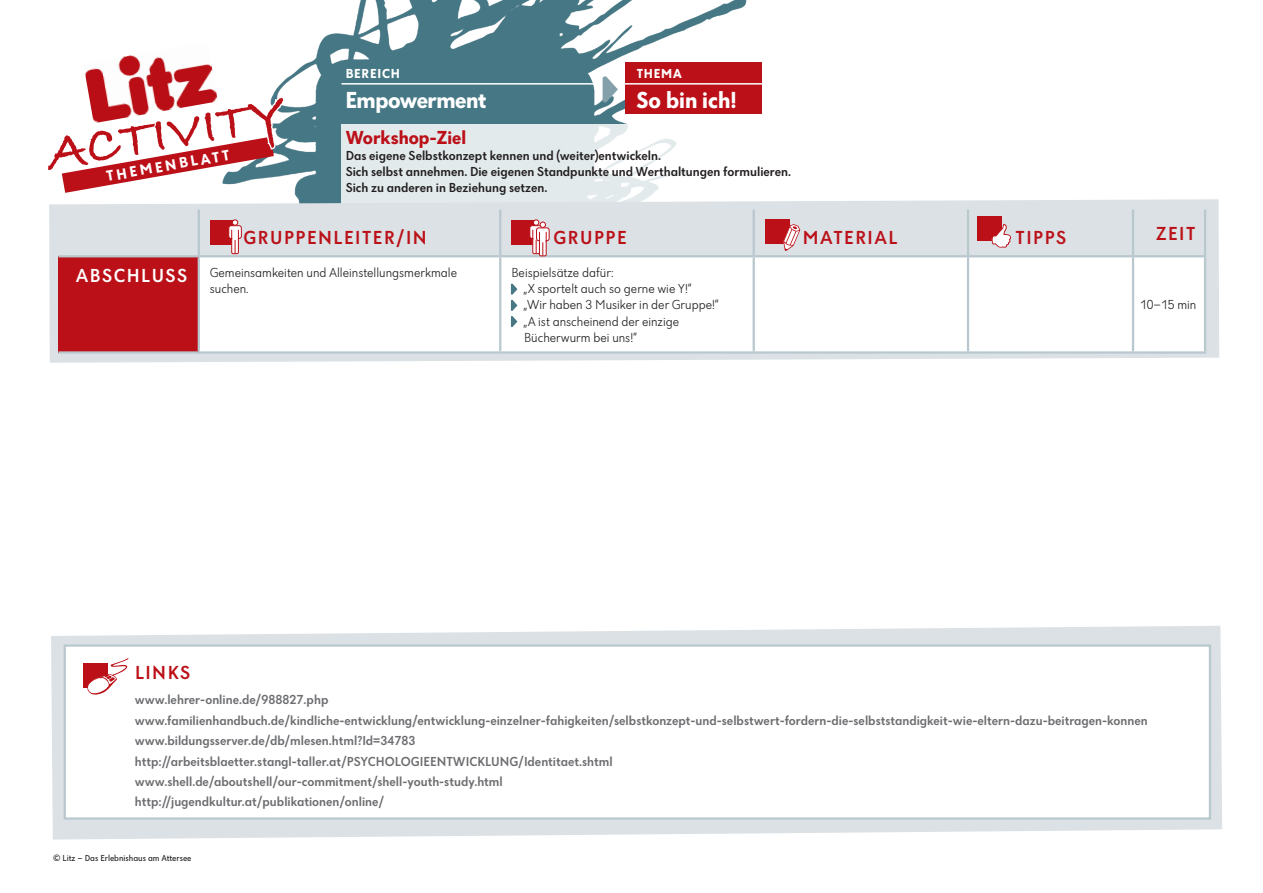
<style>
.page{position:relative;width:1263px;height:893px;background:#fff}
.page>*{position:absolute;margin:0;border:0;box-sizing:border-box;transform-origin:0 0}
.t1{font:54px "Bradley Hand ITCTT Bold";color:#bb1018}
.t2{font:700 24px "Dunant";letter-spacing:-.02em;color:#fff}
.t3{font:500 19.5px "Dunant";letter-spacing:.075em;color:#bb1018}
.t4{font:700 19.5px "Dunant";color:#bb1018}
.t5{font:700 15.3px "Dunant";color:#fff}
.t6{font:500 13.5px/20.4px "Dunant";color:#6c6d70}
.t7{font:300 13.5px/16.2px "Dunant";color:#231f20}
.t8{font:500 13.5px/16.2px "Dunant";color:#231f20}
.t9{font:700 13.5px "Dunant";letter-spacing:.055em;color:#fff}
.t10{font:9px "Dunant";color:#231f20}
.s1{font-weight:500;font-size:19.5px;color:#fff}
</style>
<div class="page">
<img style="left:287px;top:0;width:460px;height:199px">
<svg style="left:341px;top:125px;width:406px;height:74px;fill:#e2eaec"></svg>
<div style="left:625px;top:62px;width:136px;height:52px;background:#bb1018"></div>
<hr style="left:341px;top:83px;width:643px;height:2px;background:#fff">
<svg style="left:602px;top:76px;width:16px;height:27px"></svg>
<svg style="left:61px;top:55px;width:226px;height:138px"></svg>
<svg style="left:49px;top:199px;width:1170px;height:164px;background:#dde2e6"></svg>
<div style="left:58px;top:256px;width:141px;height:96px;background:#bb1018"></div>
<svg style="left:200px;top:257px;width:1004px;height:94px"></svg>
<hr style="left:198px;top:210px;width:2px;height:45px;background:#b8c8ce">
<hr style="left:499px;top:210px;width:2px;height:45px;background:#b8c8ce">
<hr style="left:753px;top:210px;width:2px;height:45px;background:#b8c8ce">
<hr style="left:967px;top:210px;width:2px;height:45px;background:#b8c8ce">
<hr style="left:58px;top:255px;width:141px;height:2px;background:#b8c8ce">
<hr style="left:199px;top:255px;width:301px;height:2px;background:#b8c8ce">
<hr style="left:198px;top:257px;width:2px;height:94px;background:#b8c8ce">
<hr style="left:500px;top:255px;width:254px;height:2px;background:#b8c8ce">
<hr style="left:499px;top:257px;width:2px;height:94px;background:#b8c8ce">
<hr style="left:754px;top:255px;width:214px;height:2px;background:#b8c8ce">
<hr style="left:753px;top:257px;width:2px;height:94px;background:#b8c8ce">
<hr style="left:968px;top:255px;width:165px;height:2px;background:#b8c8ce">
<hr style="left:967px;top:257px;width:2px;height:94px;background:#b8c8ce">
<hr style="left:1133px;top:255px;width:73px;height:2px;background:#b8c8ce">
<hr style="left:1132px;top:257px;width:2px;height:94px;background:#b8c8ce">
<hr style="left:1204px;top:257px;width:2px;height:94px;background:#b8c8ce">
<hr style="left:58px;top:351px;width:141px;height:3px;background:#b8c8ce">
<hr style="left:199px;top:351px;width:301px;height:3px;background:#b8c8ce">
<hr style="left:500px;top:351px;width:254px;height:3px;background:#b8c8ce">
<hr style="left:754px;top:351px;width:214px;height:3px;background:#b8c8ce">
<hr style="left:968px;top:351px;width:165px;height:3px;background:#b8c8ce">
<hr style="left:1133px;top:351px;width:73px;height:3px;background:#b8c8ce">
<hr style="left:1132px;top:210px;width:2px;height:45px;background:#b8c8ce">
<hr style="left:1204px;top:210px;width:2px;height:45px;background:#b8c8ce">
<svg style="left:511px;top:283px;width:6px;height:44px"></svg>
<div style="left:211px;top:220px;width:24px;height:25px;background:#bb1018"></div>
<div style="left:232px;top:219px;width:6px;height:7px;border:1px solid #bb1018;border-radius:50%"></div>
<svg style="left:228px;top:220px;width:14px;height:34px"></svg>
<div style="left:511px;top:220px;width:25px;height:25px;background:#bb1018"></div>
<div style="left:533px;top:219px;width:6px;height:7px;border:1px solid #bb1018;border-radius:50%"></div>
<svg style="left:529px;top:220px;width:21px;height:37px"></svg>
<div style="left:765px;top:219px;width:24px;height:25px;background:#bb1018"></div>
<svg style="left:783px;top:224px;width:17px;height:27px"></svg>
<div style="left:977px;top:216px;width:25px;height:25px;background:#bb1018"></div>
<svg style="left:992px;top:224px;width:19px;height:24px"></svg>
<svg style="left:51px;top:626px;width:1171px;height:213px;fill:#dbe1e5"></svg>
<div style="left:64px;top:644px;width:1147px;height:176px;background:#fff;border:2px solid #b8c8ce"></div>
<div style="left:83px;top:663px;width:25px;height:24px;background:#bb1018"></div>
<svg style="left:85px;top:658px;width:44px;height:37px"></svg>
<h1 class="t1" style="left:40px;top:113px;width:243px;rotate:-10deg">ACTIVITY</h1>
<p class="t5" style="left:105px;top:168px;width:126px;rotate:-10deg">THEMENBLATT</p>
<p class="t9" style="left:346px;top:66px;width:56px">BEREICH</p>
<p class="t9" style="left:637px;top:66px;width:46px">THEMA</p>
<h2 class="t2" style="left:345px;top:86px;width:143px">Empowerment</h2>
<h2 class="t2" style="left:637px;top:86px;width:102px">So bin ich!</h2>
<h3 class="t4" style="left:346px;top:126px;width:122px">Workshop-Ziel</h3>
<p class="t8" style="left:346px;top:147px;width:447px">Das eigene Selbstkonzept kennen und (weiter)entwickeln.<br>Sich selbst annehmen. Die eigenen Standpunkte und Werthaltungen formulieren.<br>Sich zu anderen in Beziehung setzen.</p>
<h3 class="t3" style="left:244px;top:226px;width:185px">GRUPPENLEITER/IN</h3>
<h3 class="t3" style="left:554px;top:226px;width:75px">GRUPPE</h3>
<h3 class="t3" style="left:803px;top:226px;width:96px">MATERIAL</h3>
<h3 class="t3" style="left:1015px;top:226px;width:52px">TIPPS</h3>
<h3 class="t3" style="left:1156px;top:222px;width:41px">ZEIT</h3>
<p class="t7" style="left:210px;top:265px;width:249px;text-indent:-134px"><span class="s1">ABSCHLUSS</span> Gemeinsamkeiten und Alleinstellungsmerkmale suchen.</p>
<p class="t7" style="left:524px;top:265px;width:197px;text-indent:-12px">Beispielsätze dafür:<br>„X sportelt auch so gerne wie Y!“<br>„Wir haben 3 Musiker in der Gruppe!“ „A ist anscheinend der einzige<br>Bücherwurm bei uns!“</p>
<p class="t7" style="left:1140px;top:297px;width:58px">10–15 min</p>
<h3 class="t3" style="left:135px;top:661px;width:57px">LINKS</h3>
<p class="t6" style="left:135px;top:689px;width:1014px">www.lehrer-online.de/988827.php www.familienhandbuch.de/kindliche-entwicklung/entwicklung-einzelner-fahigkeiten/selbstkonzept-und-selbstwert-fordern-die-selbststandigkeit-wie-eltern-dazu-beitragen-konnen www.bildungsserver.de/db/mlesen.html?Id=34783<br>http://arbeitsblaetter.stangl-taller.at/PSYCHOLOGIEENTWICKLUNG/Identitaet.shtml<br>www.shell.de/aboutshell/our-commitment/shell-youth-study.html<br>http://jugendkultur.at/publikationen/online/</p>
<p class="t10" style="left:53px;top:853px;width:140px">© Litz – Das Erlebnishaus am Attersee</p>
</div>
